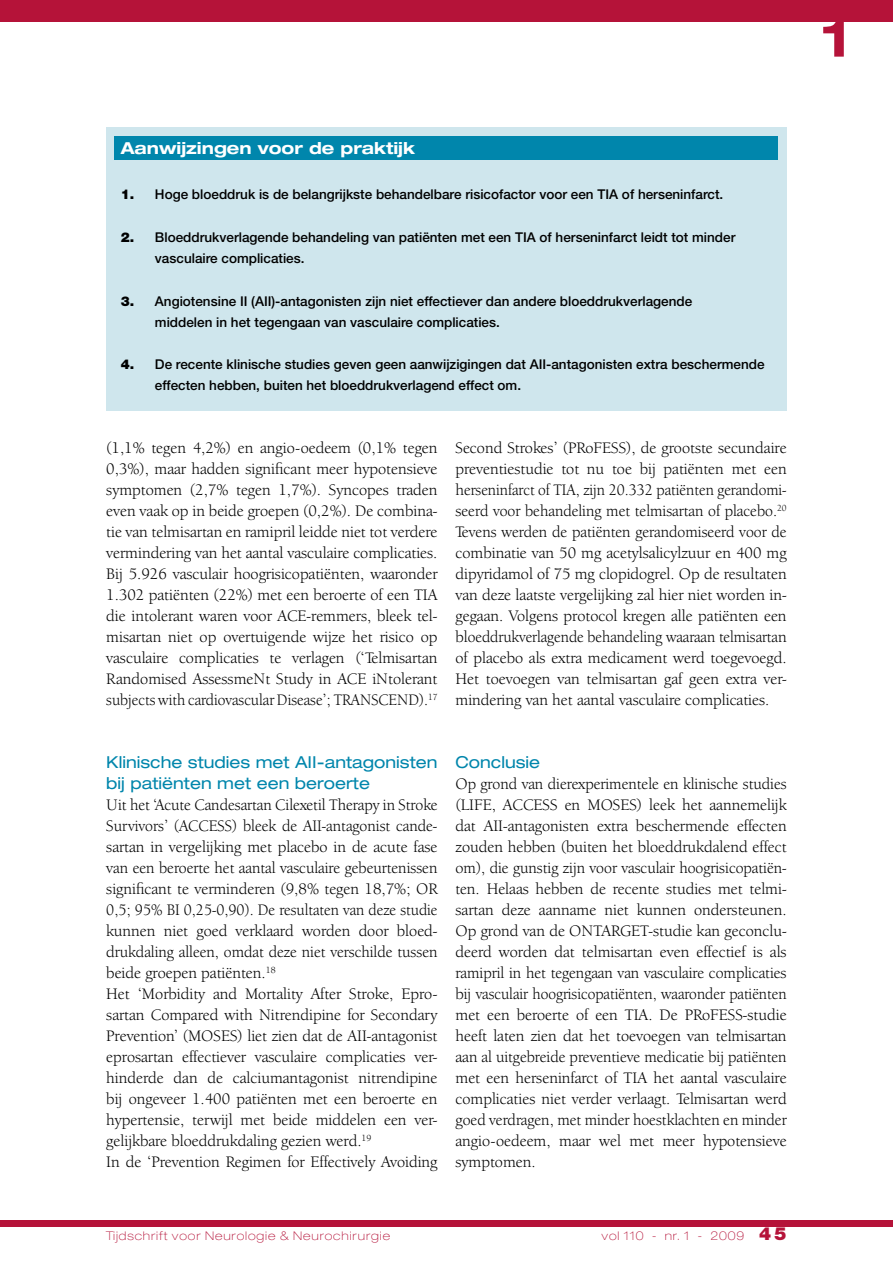
<style>
.page{position:relative;width:893px;height:1263px;background:#fff}
.page>*{position:absolute;margin:0;border:0;box-sizing:border-box;transform-origin:0 0}
.t1{font:700 expanded 52.5px "Helvetica Neue LT Std";color:#b51339}
.t2{font:900 18px "Helvetica Neue LT Std";color:#b51339}
.t3{font:16.5px/21px "Berkeley Oldstyle IT Cby BT";color:#000;text-align:justify}
.t4{font:expanded 16.5px/21px "Helvetica Neue LT Std";color:#0086ac}
.t5{font:700 expanded 16.5px "Helvetica Neue LT Std";color:#fff}
.t6{font:500 13.5px/21px "Helvetica Neue LT Std";color:#000}
.t7{font:100 expanded 12px "Helvetica Neue LT Std";letter-spacing:.075em;color:#b51339}
.s1{font-weight:900}
</style>
<div class="page">
<div style="left:0;top:1220px;width:893px;height:7px;background:#b51339"></div>
<div style="left:0;top:0;width:893px;height:21px;background:#b51339"></div>
<div style="left:106px;top:128px;width:681px;height:283px;background:#cfe6ed"></div>
<div style="left:115px;top:136px;width:663px;height:24px;background:#0086ac"></div>
<p class="t5" style="left:121px;top:138px;width:296px">Aanwijzingen voor de praktijk</p>
<p class="t6" style="left:121px;top:184px;width:604px"><span class="s1">1.</span> Hoge bloeddruk is de belangrijkste behandelbare risicofactor voor een TIA of herseninfarct.</p>
<p class="t6" style="left:155px;top:226px;width:582px;text-indent:-34px"><span class="s1">2.</span> Bloeddrukverlagende behandeling van patiënten met een TIA of herseninfarct leidt tot minder vasculaire complicaties.</p>
<p class="t6" style="left:155px;top:290px;width:539px;text-indent:-34px"><span class="s1">3.</span> Angiotensine II (AII)-antagonisten zijn niet effectiever dan andere bloeddrukverlagende middelen in het tegengaan van vasculaire complicaties.</p>
<p class="t6" style="left:155px;top:354px;width:611px;text-indent:-34px"><span class="s1">4.</span> De recente klinische studies geven geen aanwijzigingen dat AII-antagonisten extra beschermende effecten hebben, buiten het bloeddrukverlagend effect om.</p>
<p class="t3" style="left:106px;top:437px;width:333px">(1,1% tegen 4,2%) en angio-oedeem (0,1% tegen 0,3%), maar hadden significant meer hypotensieve symptomen (2,7% tegen 1,7%). Syncopes traden even vaak op in beide groepen (0,2%). De combina&shy;tie van telmisartan en ramipril leidde niet tot verdere vermindering van het aantal vasculaire complicaties.<br>Bij 5.926 vasculair hoogrisicopatiënten, waaronder 1.302 patiënten (22%) met een beroerte of een TIA die intolerant waren voor ACE-remmers, bleek tel&shy;misartan niet op overtuigende wijze het risico op vasculaire complicaties te verlagen (‘Telmisartan Randomised AssessmeNt Study in ACE iNtolerant subjects with cardiovascular Disease’; TRANSCEND).<sup>17</sup></p>
<p class="t3" style="left:455px;top:437px;width:333px">Second Strokes’ (PRoFESS), de grootste secundaire preventiestudie tot nu toe bij patiënten met een herseninfarct of TIA, zijn 20.332 patiënten gerandomi&shy;seerd voor behandeling met telmisartan of placebo.<sup>20<br></sup>Tevens werden de patiënten gerandomiseerd voor de combinatie van 50 mg acetylsalicylzuur en 400 mg dipyridamol of 75 mg clopidogrel. Op de resultaten van deze laatste vergelijking zal hier niet worden in&shy;gegaan. Volgens protocol kregen alle patiënten een bloeddrukverlagende behandeling waaraan telmisartan of placebo als extra medicament werd toegevoegd.<br>Het toevoegen van telmisartan gaf geen extra ver&shy;mindering van het aantal vasculaire complicaties.</p>
<p class="t4" style="left:106px;top:751px;width:333px">Klinische studies met AII-antagonisten bij patiënten met een beroerte</p>
<p class="t3" style="left:106px;top:794px;width:333px;text-align:left">Uit het ‘Acute Candesartan Cilexetil Therapy in Stroke Survivors’ (ACCESS) bleek de AII-antagonist cande&shy;sartan in vergelijking met placebo in de acute fase van een beroerte het aantal vasculaire gebeurtenissen significant te verminderen (9,8% tegen 18,7%; OR 0,5; 95% BI 0,25-0,90). De resultaten van deze studie kunnen niet goed verklaard worden door bloed&shy;drukdaling alleen, omdat deze niet verschilde tussen beide groepen patiënten.<sup>18<br></sup>Het ‘Morbidity and Mortality After Stroke, Epro&shy;sartan Compared with Nitrendipine for Secondary Prevention’ (MOSES) liet zien dat de AII-antagonist eprosartan effectiever vasculaire complicaties ver&shy;hinderde dan de calciumantagonist nitrendipine bij ongeveer 1.400 patiënten met een beroerte en hypertensie, terwijl met beide middelen een ver&shy;gelijkbare bloeddrukdaling gezien werd.<sup>19<br></sup>In de ‘Prevention Regimen for Effectively Avoiding</p>
<p class="t4" style="left:455px;top:751px;width:86px">Conclusie</p>
<p class="t3" style="left:455px;top:773px;width:333px">Op grond van dierexperimentele en klinische studies (LIFE, ACCESS en MOSES) leek het aannemelijk dat AII-antagonisten extra beschermende effecten zouden hebben (buiten het bloeddrukdalend effect om), die gunstig zijn voor vasculair hoogrisicopatiën&shy;ten. Helaas hebben de recente studies met telmi&shy;sartan deze aanname niet kunnen ondersteunen.<br>Op grond van de ONTARGET-studie kan geconclu&shy;deerd worden dat telmisartan even effectief is als ramipril in het tegengaan van vasculaire complicaties bij vasculair hoogrisicopatiënten, waaronder patiënten met een beroerte of een TIA. De PRoFESS-studie heeft laten zien dat het toevoegen van telmisartan aan al uitgebreide preventieve medicatie bij patiënten met een herseninfarct of TIA het aantal vasculaire complicaties niet verder verlaagt. Telmisartan werd goed verdragen, met minder hoestklachten en minder angio-oedeem, maar wel met meer hypotensieve symptomen.</p>
<p class="t7" style="left:106px;top:1228px;width:285px">Tijdschrift voor Neurologie &amp; Neurochirurgie</p>
<p class="t7" style="left:601px;top:1228px;width:144px">vol 110 - nr. 1 - 2009</p>
<p class="t2" style="left:759px;top:1222px;width:29px">45</p>
<h1 class="t1" style="left:821px;top:5px;width:31px">1</h1>
</div>
